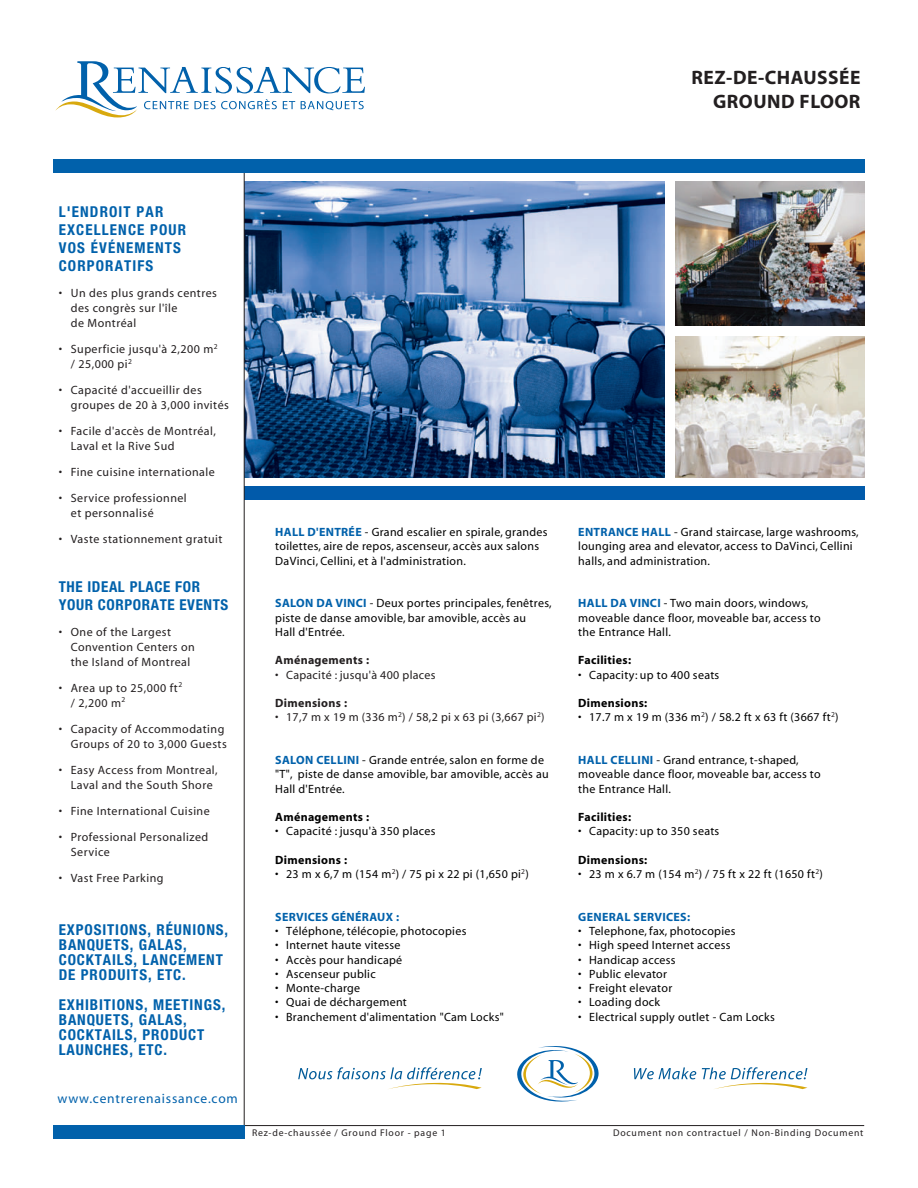
<style>
.page{position:relative;width:918px;height:1188px;background:#fff}
.page>*{position:absolute;margin:0;border:0;box-sizing:border-box;transform-origin:0 0}
.t1{font:700 19.5px/24px "Myriad";letter-spacing:.025em;color:#231f20;text-align:right}
.t2{font:700 condensed 15px/15px "Helvetica Neue";letter-spacing:.06em;color:#0161ab}
.t3{font:700 condensed 15px/18px "Helvetica Neue";letter-spacing:.04em;color:#0161ab}
.t4{font:13.5px "Myriad";letter-spacing:.06em;color:#0161ab}
.t5{font:12px/14.2px "Myriad";letter-spacing:.025em;color:#000}
.t6{font:12px/15px "Myriad";letter-spacing:.04em;color:#231f20}
.t7{font:700 12px "Myriad";letter-spacing:.025em;color:#000}
.t8{font:700 12px "Myriad";letter-spacing:.025em;color:#0161ab}
.t9{font:700 12px "Myriad";letter-spacing:.025em;color:#231f20}
.t10{font:9.75px "Myriad";letter-spacing:.08em;color:#231f20}
.s1{font-weight:700;color:#0161ab}
</style>
<div class="page">
<img style="left:245px;top:182px;width:420px;height:295px">
<img style="left:675px;top:337px;width:189px;height:140px">
<img style="left:675px;top:182px;width:189px;height:144px">
<div style="left:244px;top:486px;width:621px;height:14px;background:#015aaa"></div>
<hr style="left:244px;top:159px;width:1px;height:980px;background:#231f20">
<hr style="left:53px;top:1125px;width:811px;height:1px;background:#231f20">
<svg style="left:55px;top:61px;width:310px;height:56px"></svg>
<svg style="left:517px;top:1046px;width:82px;height:56px"></svg>
<svg style="left:298px;top:1067px;width:184px;height:22px"></svg>
<svg style="left:634px;top:1067px;width:62px;height:12px"></svg>
<svg style="left:702px;top:1067px;width:105px;height:22px"></svg>
<div style="left:53px;top:1125px;width:191px;height:14px;background:#0161ab"></div>
<div style="left:53px;top:159px;width:812px;height:13px;background:#0161ab"></div>
<h1 class="t1" style="left:692px;top:67px;width:170px">REZ-DE-CHAUSSÉE<br>GROUND FLOOR</h1>
<p class="t2" style="left:59px;top:204px;width:129px;line-height:18px">L'ENDROIT PAR<br>EXCELLENCE POUR<br>VOS ÉVÉNEMENTS<br>CORPORATIFS</p>
<p class="t6" style="left:71px;top:287px;width:148px;text-indent:-12px">• Un des plus grands centres des congrès sur l'île<br>de Montréal</p>
<p class="t6" style="left:71px;top:343px;width:148px;text-indent:-12px">• Superficie jusqu'à 2,200 m<sup>2 </sup>/ 25,000 pi<sup>2</sup></p>
<p class="t6" style="left:71px;top:383px;width:160px;text-indent:-12px">• Capacité d'accueillir des groupes de 20 à 3,000 invités</p>
<p class="t6" style="left:71px;top:424px;width:147px;text-indent:-12px">• Facile d'accès de Montréal,<br>Laval et la Rive Sud</p>
<p class="t6" style="left:59px;top:465px;width:158px">• Fine cuisine internationale</p>
<p class="t6" style="left:71px;top:491px;width:117px;text-indent:-12px">• Service professionnel et personnalisé</p>
<p class="t6" style="left:59px;top:532px;width:165px">• Vaste stationnement gratuit</p>
<p class="t3" style="left:59px;top:579px;width:171px">THE IDEAL PLACE FOR<br>YOUR CORPORATE EVENTS</p>
<p class="t6" style="left:71px;top:625px;width:126px;text-indent:-12px">• One of the Largest<br>Convention Centers on the Island of Montreal</p>
<p class="t6" style="left:71px;top:681px;width:113px;text-indent:-12px">• Area up to 25,000 ft<sup>2 </sup>/ 2,200 m<sup>2</sup></p>
<p class="t6" style="left:59px;top:722px;width:170px;text-align:right">• Capacity of Accommodating<br>Groups of 20 to 3,000 Guests</p>
<p class="t6" style="left:59px;top:763px;width:160px;text-align:center">• Easy Access from Montreal,<br>Laval and the South Shore</p>
<p class="t6" style="left:59px;top:804px;width:153px">• Fine International Cuisine</p>
<p class="t6" style="left:71px;top:830px;width:139px;text-indent:-12px">• Professional Personalized<br>Service</p>
<p class="t6" style="left:59px;top:871px;width:106px">• Vast Free Parking</p>
<p class="t2" style="left:59px;top:923px;width:171px">EXPOSITIONS, RÉUNIONS,<br>BANQUETS, GALAS,<br>COCKTAILS, LANCEMENT<br>DE PRODUITS, ETC.</p>
<p class="t2" style="left:59px;top:998px;width:168px">EXHIBITIONS, MEETINGS,<br>BANQUETS, GALAS,<br>COCKTAILS, PRODUCT<br>LAUNCHES, ETC.</p>
<p class="t4" style="left:58px;top:1094px;width:182px">www.centrerenaissance.com</p>
<p class="t5" style="left:275px;top:526px;width:274px"><span class="s1">HALL D'ENTRÉE</span> - Grand escalier en spirale, grandes toilettes, aire de repos, ascenseur, accès aux salons<br>DaVinci, Cellini, et à l'administration.</p>
<p class="t5" style="left:275px;top:597px;width:278px"><span class="s1">SALON DA VINCI</span> - Deux portes principales, fenêtres, piste de danse amovible, bar amovible, accès au<br>Hall d'Entrée.</p>
<p class="t9" style="left:275px;top:656px;width:95px">Aménagements :</p>
<p class="t6" style="left:275px;top:668px;width:162px">• Capacité : jusqu'à 400 places</p>
<p class="t9" style="left:275px;top:699px;width:73px">Dimensions :</p>
<p class="t6" style="left:275px;top:711px;width:271px">• 17,7 m x 19 m (336 m<sup>2</sup>) / 58,2 pi x 63 pi (3,667 pi<sup>2</sup>)</p>
<p class="t5" style="left:275px;top:754px;width:275px"><span class="s1">SALON CELLINI</span> - Grande entrée, salon en forme de "T", piste de danse amovible, bar amovible, accès au<br>Hall d'Entrée.</p>
<p class="t7" style="left:275px;top:813px;width:95px">Aménagements :</p>
<p class="t5" style="left:275px;top:825px;width:162px">• Capacité : jusqu'à 350 places</p>
<p class="t7" style="left:275px;top:855px;width:73px">Dimensions :</p>
<p class="t5" style="left:275px;top:868px;width:255px">• 23 m x 6,7 m (154 m<sup>2</sup>) / 75 pi x 22 pi (1,650 pi<sup>2</sup>)</p>
<p class="t8" style="left:275px;top:912px;width:125px">SERVICES GÉNÉRAUX :</p>
<p class="t5" style="left:275px;top:925px;width:193px">• Téléphone, télécopie, photocopies</p>
<p class="t5" style="left:275px;top:939px;width:127px">• Internet haute vitesse</p>
<p class="t5" style="left:275px;top:953px;width:128px">• Accès pour handicapé</p>
<p class="t5" style="left:275px;top:968px;width:102px">• Ascenseur public</p>
<p class="t5" style="left:275px;top:982px;width:86px">• Monte-charge</p>
<p class="t5" style="left:275px;top:996px;width:133px">• Quai de déchargement</p>
<p class="t5" style="left:275px;top:1010px;width:230px">• Branchement d'alimentation "Cam Locks"</p>
<p class="t5" style="left:578px;top:526px;width:282px"><span class="s1">ENTRANCE HALL</span> - Grand staircase, large washrooms, lounging area and elevator, access to DaVinci, Cellini halls, and administration.</p>
<p class="t5" style="left:578px;top:597px;width:244px"><span class="s1">HALL DA VINCI</span> - Two main doors, windows, moveable dance floor, moveable bar, access to the Entrance Hall.</p>
<p class="t7" style="left:578px;top:656px;width:54px">Facilities:</p>
<p class="t5" style="left:578px;top:668px;width:143px">• Capacity: up to 400 seats</p>
<p class="t7" style="left:578px;top:699px;width:71px">Dimensions:</p>
<p class="t5" style="left:578px;top:711px;width:262px">• 17.7 m x 19 m (336 m<sup>2</sup>) / 58.2 ft x 63 ft (3667 ft<sup>2</sup>)</p>
<p class="t5" style="left:578px;top:754px;width:244px"><span class="s1">HALL CELLINI</span> - Grand entrance, t-shaped, moveable dance floor, moveable bar, access to the Entrance Hall.</p>
<p class="t7" style="left:578px;top:813px;width:54px">Facilities:</p>
<p class="t5" style="left:578px;top:825px;width:143px">• Capacity: up to 350 seats</p>
<p class="t7" style="left:578px;top:855px;width:71px">Dimensions:</p>
<p class="t5" style="left:578px;top:868px;width:246px">• 23 m x 6.7 m (154 m<sup>2</sup>) / 75 ft x 22 ft (1650 ft<sup>2</sup>)</p>
<p class="t8" style="left:578px;top:912px;width:113px">GENERAL SERVICES:</p>
<p class="t5" style="left:578px;top:925px;width:159px">• Telephone, fax, photocopies</p>
<p class="t5" style="left:578px;top:939px;width:154px">• High speed Internet access</p>
<p class="t5" style="left:578px;top:953px;width:99px">• Handicap access</p>
<p class="t5" style="left:578px;top:968px;width:90px">• Public elevator</p>
<p class="t5" style="left:578px;top:982px;width:96px">• Freight elevator</p>
<p class="t5" style="left:578px;top:996px;width:83px">• Loading dock</p>
<p class="t5" style="left:578px;top:1010px;width:198px">• Electrical supply outlet - Cam Locks</p>
<p class="t10" style="left:252px;top:1130px;width:195px">Rez-de-chaussée / Ground Floor - page 1</p>
<p class="t10" style="left:613px;top:1130px;width:252px">Document non contractuel / Non-Binding Document</p>
</div>
